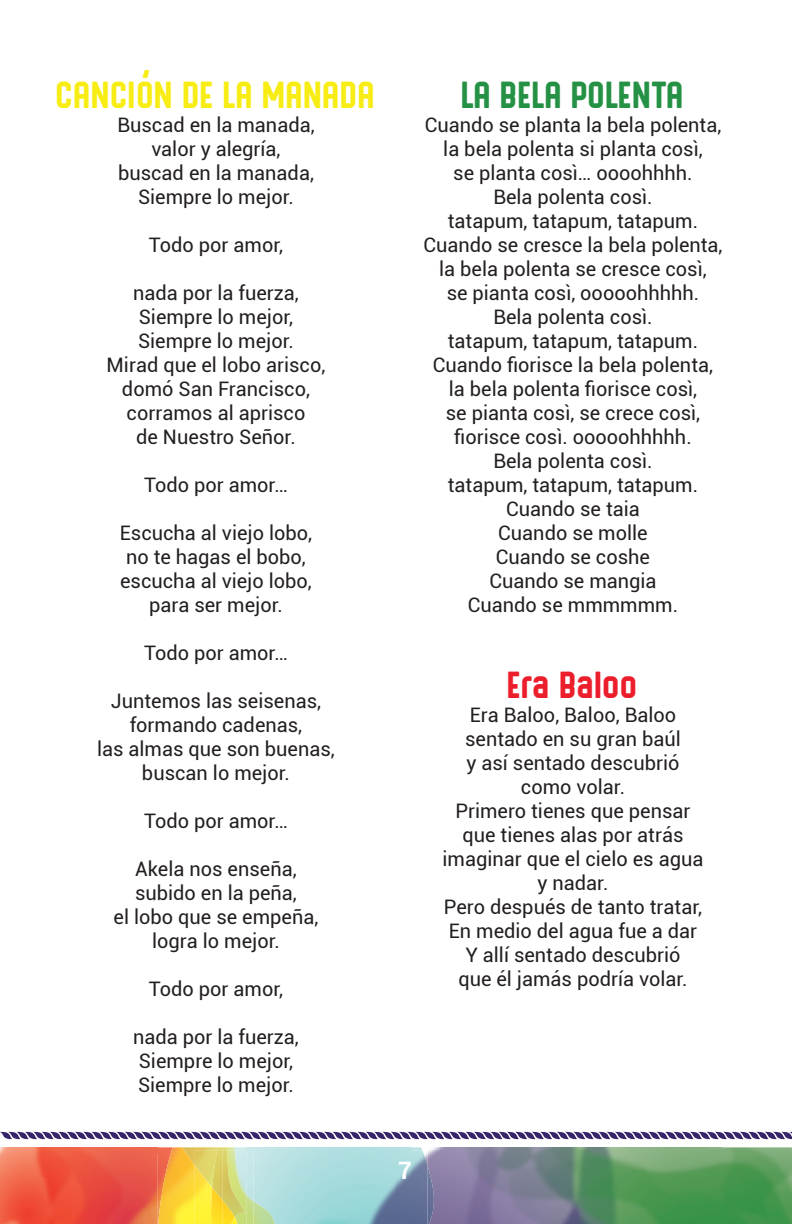
<style>
.page{position:relative;width:792px;height:1224px;background:#fff}
.page>*{position:absolute;margin:0;border:0;box-sizing:border-box;transform-origin:0 0}
.t1{font:36px "Hermano Mayor";color:#f7ed14}
.t2{font:36px "Hermano Mayor";color:#259144}
.t3{font:36px "Hermano Mayor";letter-spacing:-.005em;color:#ec1e2c}
.t4{font:700 24px "Roboto";color:#fbfdfe}
.t5{font:20px "Roboto";color:#231f20}
</style>
<div class="page">
<img style="left:0;top:1147px;width:171px;height:6px">
<img style="left:0;top:1153px;width:158px;height:71px">
<img style="left:47px;top:1209px;width:99px;height:15px">
<img style="left:0;top:1177px;width:47px;height:47px">
<img style="left:171px;top:1147px;width:11px;height:6px">
<img style="left:158px;top:1153px;width:36px;height:71px">
<img style="left:194px;top:1187px;width:17px;height:37px">
<img style="left:223px;top:1217px;width:12px;height:7px">
<img style="left:211px;top:1187px;width:12px;height:37px">
<img style="left:485px;top:1147px;width:307px;height:77px">
<img style="left:722px;top:1150px;width:57px;height:74px">
<img style="left:245px;top:1153px;width:1px;height:60px">
<img style="left:182px;top:1147px;width:35px;height:6px">
<svg style="left:186px;top:1153px;width:8px;height:11px"></svg>
<img style="left:194px;top:1150px;width:23px;height:37px">
<img style="left:223px;top:1153px;width:22px;height:64px">
<svg style="left:217px;top:1147px;width:29px;height:6px"></svg>
<img style="left:212px;top:1153px;width:11px;height:48px">
<img style="left:427px;top:1147px;width:52px;height:77px">
<svg style="left:479px;top:1147px;width:6px;height:3px"></svg>
<img style="left:479px;top:1150px;width:6px;height:74px">
<img style="left:289px;top:1147px;width:106px;height:77px">
<img style="left:246px;top:1153px;width:8px;height:42px">
<img style="left:395px;top:1150px;width:2px;height:74px">
<svg style="left:273px;top:1218px;width:4px;height:6px"></svg>
<img style="left:254px;top:1202px;width:19px;height:22px">
<img style="left:246px;top:1195px;width:8px;height:29px">
<svg style="left:235px;top:1213px;width:13px;height:11px"></svg>
<img style="left:397px;top:1147px;width:15px;height:77px">
<svg style="left:412px;top:1147px;width:10px;height:3px"></svg>
<img style="left:412px;top:1150px;width:15px;height:74px">
<img style="left:427px;top:1165px;width:9px;height:59px">
<svg style="left:0;top:1132px;width:792px;height:7px;background:#6d5f92"></svg>
<p class="t1" style="left:56px;top:64px;width:321px">CANCIÓN DE LA MANADA</p>
<p class="t5" style="left:117px;top:111px;width:199px">Buscad en la manada,</p>
<p class="t5" style="left:151px;top:135px;width:131px">valor y alegría,</p>
<p class="t5" style="left:118px;top:159px;width:197px">buscad en la manada,</p>
<p class="t5" style="left:138px;top:183px;width:157px">Siempre lo mejor.</p>
<p class="t5" style="left:149px;top:231px;width:136px">Todo por amor,</p>
<p class="t5" style="left:133px;top:279px;width:167px">nada por la fuerza,</p>
<p class="t5" style="left:139px;top:303px;width:156px">Siempre lo mejor,</p>
<p class="t5" style="left:138px;top:327px;width:157px">Siempre lo mejor.</p>
<p class="t5" style="left:107px;top:351px;width:220px">Mirad que el lobo arisco,</p>
<p class="t5" style="left:122px;top:375px;width:189px">domó San Francisco,</p>
<p class="t5" style="left:127px;top:399px;width:180px">corramos al aprisco</p>
<p class="t5" style="left:136px;top:423px;width:161px">de Nuestro Señor.</p>
<p class="t5" style="left:144px;top:471px;width:145px">Todo por amor…</p>
<p class="t5" style="left:120px;top:519px;width:194px">Escucha al viejo lobo,</p>
<p class="t5" style="left:126px;top:543px;width:181px">no te hagas el bobo,</p>
<p class="t5" style="left:120px;top:567px;width:193px">escucha al viejo lobo,</p>
<p class="t5" style="left:149px;top:591px;width:135px">para ser mejor.</p>
<p class="t5" style="left:144px;top:639px;width:145px">Todo por amor…</p>
<p class="t5" style="left:111px;top:687px;width:212px">Juntemos las seisenas,</p>
<p class="t5" style="left:130px;top:711px;width:174px">formando cadenas,</p>
<p class="t5" style="left:97px;top:735px;width:239px">las almas que son buenas,</p>
<p class="t5" style="left:142px;top:759px;width:150px">buscan lo mejor.</p>
<p class="t5" style="left:144px;top:807px;width:145px">Todo por amor…</p>
<p class="t5" style="left:135px;top:855px;width:163px">Akela nos enseña,</p>
<p class="t5" style="left:135px;top:879px;width:163px">subido en la peña,</p>
<p class="t5" style="left:114px;top:903px;width:206px">el lobo que se empeña,</p>
<p class="t5" style="left:152px;top:927px;width:129px">logra lo mejor.</p>
<p class="t5" style="left:149px;top:975px;width:136px">Todo por amor,</p>
<p class="t5" style="left:133px;top:1023px;width:167px">nada por la fuerza,</p>
<p class="t5" style="left:139px;top:1047px;width:156px">Siempre lo mejor,</p>
<p class="t5" style="left:138px;top:1071px;width:157px">Siempre lo mejor.</p>
<p class="t2" style="left:461px;top:64px;width:225px">LA BELA POLENTA</p>
<p class="t5" style="left:425px;top:111px;width:298px">Cuando se planta la bela polenta,</p>
<p class="t5" style="left:443px;top:135px;width:261px">la bela polenta si planta così,</p>
<p class="t5" style="left:453px;top:159px;width:241px">se planta così… oooohhhh.</p>
<p class="t5" style="left:493px;top:183px;width:161px">Bela polenta così.</p>
<p class="t5" style="left:448px;top:207px;width:252px">tatapum, tatapum, tatapum.</p>
<p class="t5" style="left:423px;top:231px;width:301px">Cuando se cresce la bela polenta,</p>
<p class="t5" style="left:439px;top:255px;width:269px">la bela polenta se cresce così,</p>
<p class="t5" style="left:447px;top:279px;width:254px">se pianta così, ooooohhhhh.</p>
<p class="t5" style="left:493px;top:303px;width:161px">Bela polenta così.</p>
<p class="t5" style="left:448px;top:327px;width:252px">tatapum, tatapum, tatapum.</p>
<p class="t5" style="left:433px;top:351px;width:282px">Cuando fiorisce la bela polenta,</p>
<p class="t5" style="left:449px;top:375px;width:250px">la bela polenta fiorisce così,</p>
<p class="t5" style="left:446px;top:399px;width:256px">se pianta così, se crece così,</p>
<p class="t5" style="left:454px;top:423px;width:239px">fiorisce così. ooooohhhhh.</p>
<p class="t5" style="left:493px;top:447px;width:161px">Bela polenta così.</p>
<p class="t5" style="left:448px;top:471px;width:252px">tatapum, tatapum, tatapum.</p>
<p class="t5" style="left:506px;top:495px;width:135px">Cuando se taia</p>
<p class="t5" style="left:498px;top:519px;width:151px">Cuando se molle</p>
<p class="t5" style="left:496px;top:543px;width:156px">Cuando se coshe</p>
<p class="t5" style="left:489px;top:567px;width:169px">Cuando se mangia</p>
<p class="t5" style="left:468px;top:591px;width:212px">Cuando se mmmmmm.</p>
<p class="t3" style="left:507px;top:654px;width:133px">Era Baloo</p>
<p class="t5" style="left:470px;top:701px;width:208px">Era Baloo, Baloo, Baloo</p>
<p class="t5" style="left:465px;top:725px;width:217px">sentado en su gran baúl</p>
<p class="t5" style="left:466px;top:749px;width:215px">y así sentado descubrió</p>
<p class="t5" style="left:521px;top:773px;width:106px">como volar.</p>
<p class="t5" style="left:455px;top:797px;width:237px">Primero tienes que pensar</p>
<p class="t5" style="left:462px;top:821px;width:223px">que tienes alas por atrás</p>
<p class="t5" style="left:443px;top:845px;width:262px">imaginar que el cielo es agua</p>
<p class="t5" style="left:538px;top:869px;width:72px">y nadar.</p>
<p class="t5" style="left:444px;top:893px;width:260px">Pero después de tanto tratar,</p>
<p class="t5" style="left:449px;top:917px;width:250px">En medio del agua fue a dar</p>
<p class="t5" style="left:465px;top:941px;width:217px">Y allí sentado descubrió</p>
<p class="t5" style="left:458px;top:965px;width:231px">que él jamás podría volar.</p>
<p class="t4" style="left:398px;top:1154px;width:15px">7</p>
</div>
